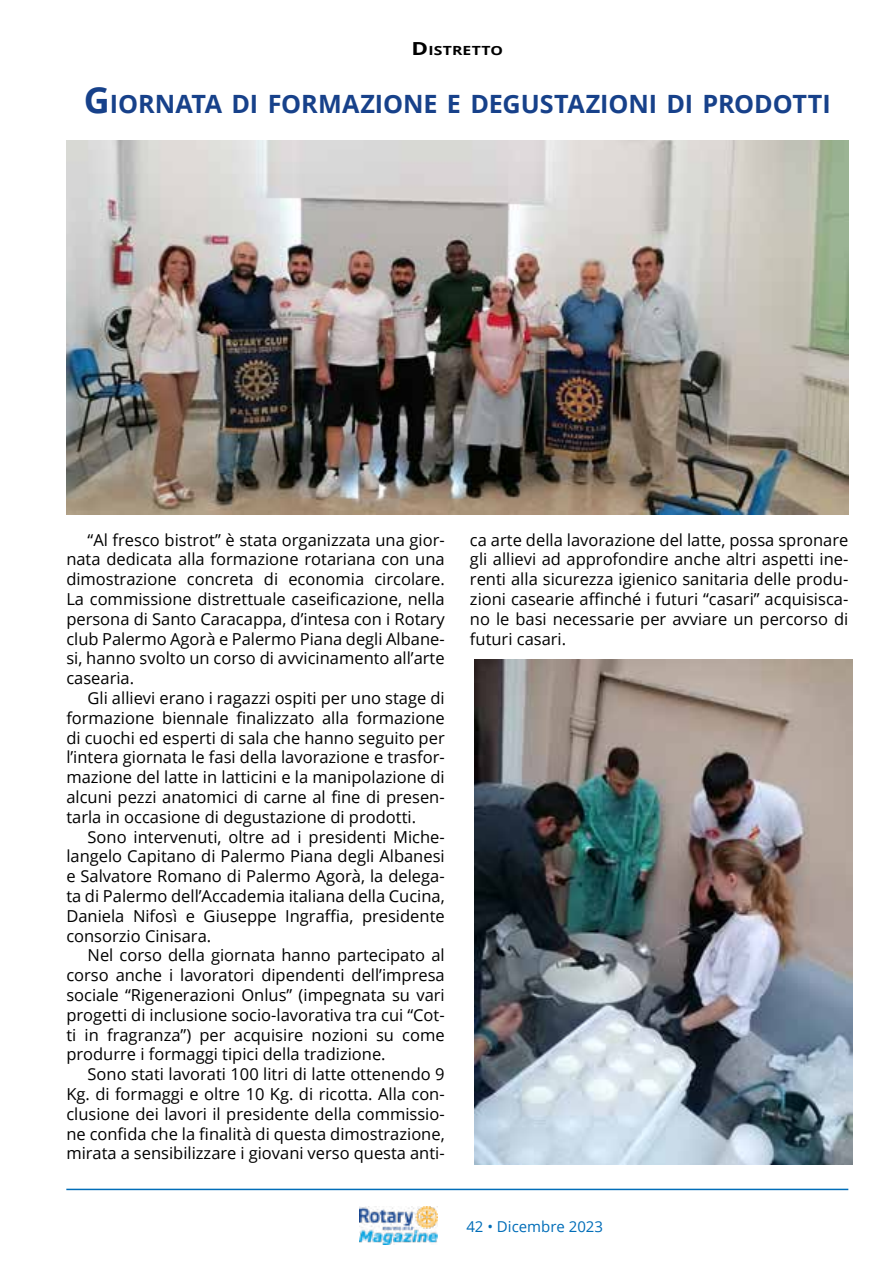
<style>
.page{position:relative;width:893px;height:1263px;background:#fff}
.page>*{position:absolute;margin:0;border:0;box-sizing:border-box;transform-origin:0 0}
.t1{font:700 25.2px "Open Sans";letter-spacing:-.005em;color:#17418a}
.t2{font:16.5px/19.8px "Open Sans";color:#000;text-align:justify}
.t3{font:15px "Open Sans";color:#006db8}
.t4{font:700 12.6px "Open Sans";letter-spacing:.015em;color:#000;scale:1.25 1}
.s1{font-size:18px}
.s2{font-size:36px}
</style>
<div class="page">
<img style="left:359px;top:1206px;width:78px;height:39px">
<hr style="left:66px;top:1189px;width:782px;height:1px;background:#006db8">
<img style="left:66px;top:140px;width:782px;height:374px">
<img style="left:475px;top:660px;width:378px;height:504px">
<p class="t4" style="left:412px;top:42px;width:75px"><span class="s1">D</span>ISTRETTO</p>
<p class="t1" style="left:84px;top:86px;width:748px"><span class="s2">G</span> IORNATA DI FORMAZIONE E DEGUSTAZIONI DI PRODOTTI</p>
<p class="t2" style="left:88px;top:529px;width:359px">“Al fresco bistrot” è stata organizzata una gior-</p>
<p class="t2" style="left:66px;top:549px;width:380px">nata dedicata alla formazione rotariana con una</p>
<p class="t2" style="left:66px;top:569px;width:380px">dimostrazione concreta di economia circolare.</p>
<p class="t2" style="left:66px;top:589px;width:380px">La commissione distrettuale caseificazione, nella</p>
<p class="t2" style="left:66px;top:608px;width:380px">persona di Santo Caracappa, d’intesa con i Rotary</p>
<p class="t2" style="left:66px;top:628px;width:380px">club Palermo Agorà e Palermo Piana degli Albane-</p>
<p class="t2" style="left:66px;top:648px;width:380px">si, hanno svolto un corso di avvicinamento all’arte</p>
<p class="t2" style="left:66px;top:668px;width:69px">casearia.</p>
<p class="t2" style="left:88px;top:688px;width:359px">Gli allievi erano i ragazzi ospiti per uno stage di</p>
<p class="t2" style="left:66px;top:707px;width:380px">formazione biennale finalizzato alla formazione</p>
<p class="t2" style="left:66px;top:727px;width:380px">di cuochi ed esperti di sala che hanno seguito per</p>
<p class="t2" style="left:66px;top:747px;width:380px">l’intera giornata le fasi della lavorazione e trasfor-</p>
<p class="t2" style="left:66px;top:767px;width:380px">mazione del latte in latticini e la manipolazione di</p>
<p class="t2" style="left:66px;top:787px;width:380px">alcuni pezzi anatomici di carne al fine di presen-</p>
<p class="t2" style="left:66px;top:806px;width:351px">tarla in occasione di degustazione di prodotti.</p>
<p class="t2" style="left:88px;top:826px;width:359px">Sono intervenuti, oltre ad i presidenti Miche-</p>
<p class="t2" style="left:66px;top:846px;width:380px">langelo Capitano di Palermo Piana degli Albanesi</p>
<p class="t2" style="left:66px;top:866px;width:380px">e Salvatore Romano di Palermo Agorà, la delega-</p>
<p class="t2" style="left:66px;top:886px;width:380px">ta di Palermo dell’Accademia italiana della Cucina,</p>
<p class="t2" style="left:66px;top:905px;width:380px">Daniela Nifosì e Giuseppe Ingraffia, presidente</p>
<p class="t2" style="left:66px;top:925px;width:146px">consorzio Cinisara.</p>
<p class="t2" style="left:88px;top:945px;width:359px">Nel corso della giornata hanno partecipato al</p>
<p class="t2" style="left:66px;top:965px;width:380px">corso anche i lavoratori dipendenti dell’impresa</p>
<p class="t2" style="left:66px;top:985px;width:380px">sociale “Rigenerazioni Onlus” (impegnata su vari</p>
<p class="t2" style="left:66px;top:1004px;width:380px">progetti di inclusione socio-lavorativa tra cui “Cot-</p>
<p class="t2" style="left:66px;top:1024px;width:380px">ti in fragranza”) per acquisire nozioni su come</p>
<p class="t2" style="left:66px;top:1044px;width:321px">produrre i formaggi tipici della tradizione.</p>
<p class="t2" style="left:88px;top:1064px;width:359px">Sono stati lavorati 100 litri di latte ottenendo 9</p>
<p class="t2" style="left:66px;top:1084px;width:380px">Kg. di formaggi e oltre 10 Kg. di ricotta. Alla con-</p>
<p class="t2" style="left:66px;top:1103px;width:380px">clusione dei lavori il presidente della commissio-</p>
<p class="t2" style="left:66px;top:1123px;width:380px">ne confida che la finalità di questa dimostrazione,</p>
<p class="t2" style="left:66px;top:1143px;width:380px">mirata a sensibilizzare i giovani verso questa anti-</p>
<p class="t2" style="left:470px;top:529px;width:380px">ca arte della lavorazione del latte, possa spronare gli allievi ad approfondire anche altri aspetti ine&shy;renti alla sicurezza igienico sanitaria delle produ&shy;zioni casearie affinché i futuri “casari” acquisisca&shy;no le basi necessarie per avviare un percorso di futuri casari.</p>
<p class="t3" style="left:466px;top:1216px;width:138px">42 • Dicembre 2023</p>
</div>
